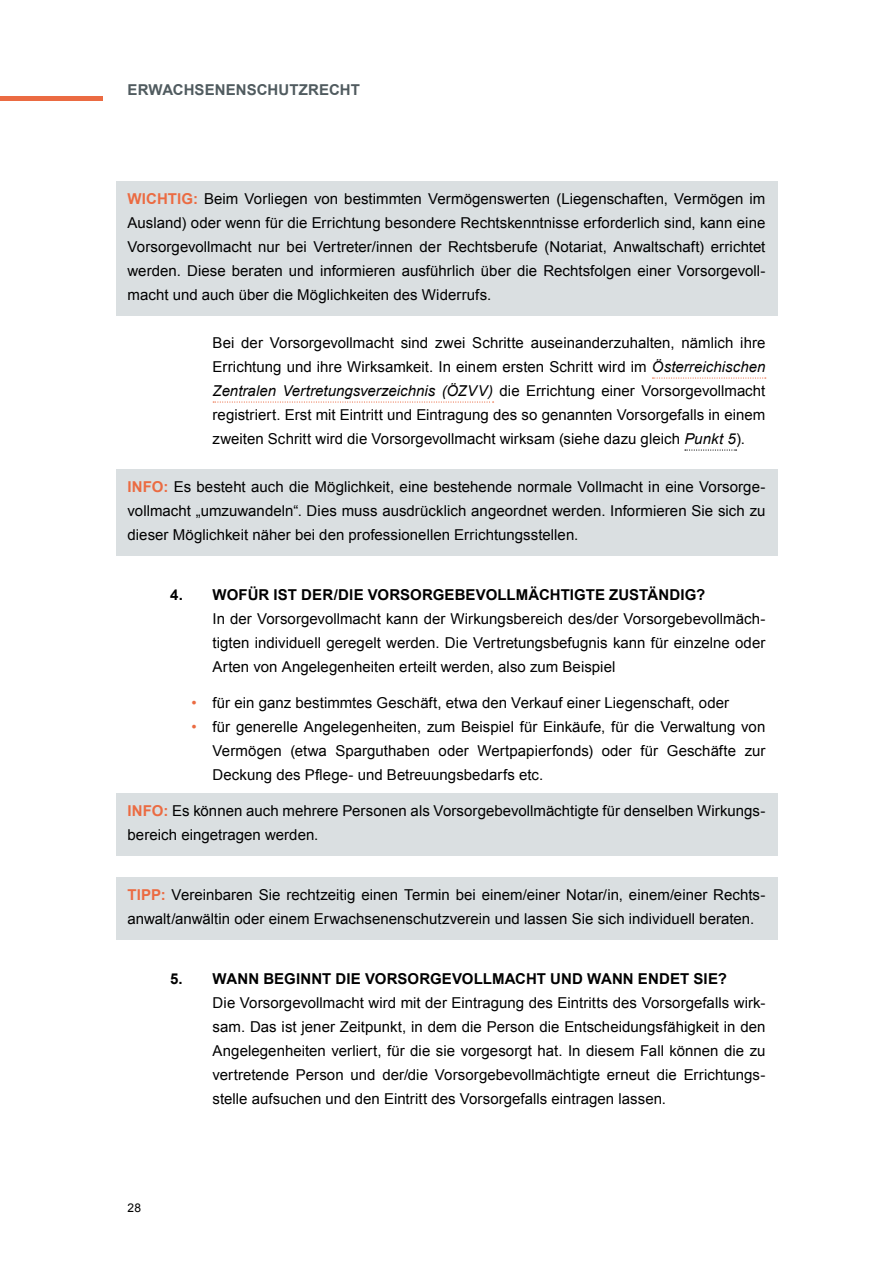
<style>
.page{position:relative;width:893px;height:1263px;background:#fff}
.page>*{position:absolute;margin:0;border:0;box-sizing:border-box;transform-origin:0 0}
.t1{font:15px/24px "Arial";letter-spacing:.005em;color:#000;text-align:justify}
.t2{font:700 15px "Arial";letter-spacing:.01em;color:#000}
.t3{font:700 15px "Arial";letter-spacing:.005em;color:#505b5f}
.t4{font:12px "Arial";color:#000}
.s1{font-weight:700;color:#eb6b42}
.s2{font-style:italic}
.s3{color:#eb6b42}
</style>
<div class="page">
<hr style="left:0;top:96px;width:102px;height:4px;background:#eb6b42">
<div style="left:116px;top:181px;width:661px;height:134px;background:#dadfe1"></div>
<svg style="left:652px;top:377px;width:114px;height:2px"></svg>
<svg style="left:213px;top:401px;width:281px;height:2px"></svg>
<svg style="left:685px;top:449px;width:52px;height:2px"></svg>
<div style="left:116px;top:469px;width:661px;height:86px;background:#dadfe1"></div>
<div style="left:116px;top:793px;width:661px;height:62px;background:#dadfe1"></div>
<div style="left:116px;top:877px;width:661px;height:62px;background:#dadfe1"></div>
<p class="t3" style="left:128px;top:80px;width:234px">ERWACHSENENSCHUTZRECHT</p>
<p class="t1" style="left:128px;top:187px;width:639px"><span class="s1">WICHTIG:</span> Beim Vorliegen von bestimmten Vermögenswerten (Liegenschaften, Vermögen im Ausland) oder wenn für die Errichtung besondere Rechtskenntnisse erforderlich sind, kann eine Vorsorgevollmacht nur bei Vertreter/innen der Rechtsberufe (Notariat, Anwaltschaft) errichtet werden. Diese beraten und informieren ausführlich über die Rechtsfolgen einer Vorsorgevoll&shy;macht und auch über die Möglichkeiten des Widerrufs.</p>
<p class="t1" style="left:213px;top:331px;width:554px">Bei der Vorsorgevollmacht sind zwei Schritte auseinanderzuhalten, nämlich ihre Errichtung und ihre Wirksamkeit. In einem ersten Schritt wird im <span class="s2">Österreichischen Zentralen Vertretungsverzeichnis (ÖZVV)</span> die Errichtung einer Vorsorgevollmacht registriert. Erst mit Eintritt und Eintragung des so genannten Vorsorgefalls in einem zweiten Schritt wird die Vorsorgevollmacht wirksam (siehe dazu gleich <span class="s2">Punkt 5</span>).</p>
<p class="t1" style="left:128px;top:475px;width:639px"><span class="s1">INFO:</span> Es besteht auch die Möglichkeit, eine bestehende normale Vollmacht in eine Vorsorge&shy;vollmacht „umzuwandeln“. Dies muss ausdrücklich angeordnet werden. Informieren Sie sich zu dieser Möglichkeit näher bei den professionellen Errichtungsstellen.</p>
<p class="t2" style="left:170px;top:585px;width:537px">4. WOFÜR IST DER/DIE VORSORGEBEVOLLMÄCHTIGTE ZUSTÄNDIG?</p>
<p class="t1" style="left:213px;top:607px;width:554px">In der Vorsorgevollmacht kann der Wirkungsbereich des/der Vorsorgebevollmäch&shy;tigten individuell geregelt werden. Die Vertretungsbefugnis kann für einzelne oder Arten von Angelegenheiten erteilt werden, also zum Beispiel</p>
<p class="t1" style="left:191px;top:691px;width:539px"><span class="s3">•</span> für ein ganz bestimmtes Geschäft, etwa den Verkauf einer Liegenschaft, oder</p>
<p class="t1" style="left:213px;top:715px;width:554px;text-indent:-21px"><span class="s3">•</span> für generelle Angelegenheiten, zum Beispiel für Einkäufe, für die Verwaltung von Vermögen (etwa Sparguthaben oder Wertpapierfonds) oder für Geschäfte zur Deckung des Pflege- und Betreuungsbedarfs etc.</p>
<p class="t1" style="left:128px;top:799px;width:639px"><span class="s1">INFO:</span> Es können auch mehrere Personen als Vorsorgebevollmächtigte für denselben Wirkungs&shy;bereich eingetragen werden.</p>
<p class="t1" style="left:128px;top:883px;width:639px"><span class="s1">TIPP:</span> Vereinbaren Sie rechtzeitig einen Termin bei einem/einer Notar/in, einem/einer Rechts&shy;anwalt/anwältin oder einem Erwachsenenschutzverein und lassen Sie sich individuell beraten.</p>
<p class="t2" style="left:170px;top:969px;width:558px">5. WANN BEGINNT DIE VORSORGEVOLLMACHT UND WANN ENDET SIE?</p>
<p class="t1" style="left:213px;top:991px;width:554px">Die Vorsorgevollmacht wird mit der Eintragung des Eintritts des Vorsorgefalls wirk&shy;sam. Das ist jener Zeitpunkt, in dem die Person die Entscheidungsfähigkeit in den Angelegenheiten verliert, für die sie vorgesorgt hat. In diesem Fall können die zu vertretende Person und der/die Vorsorgebevollmächtigte erneut die Errichtungs&shy;stelle aufsuchen und den Eintritt des Vorsorgefalls eintragen lassen.</p>
<p class="t4" style="left:128px;top:1200px;width:15px">28</p>
</div>
